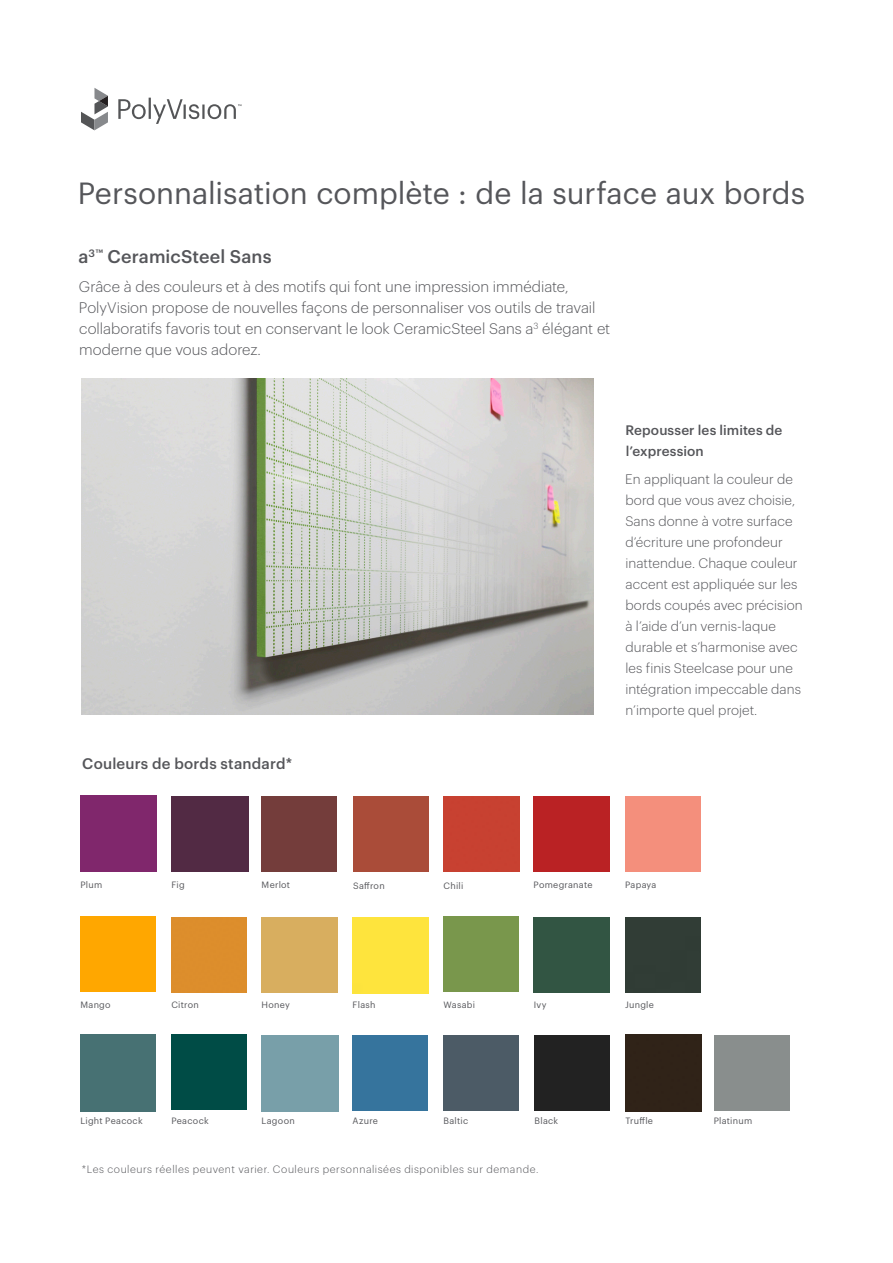
<style>
.page{position:relative;width:893px;height:1263px;background:#fff}
.page>*{position:absolute;margin:0;border:0;box-sizing:border-box;transform-origin:0 0}
.t1{font:30px "Graphik";color:#55565a}
.t2{font:500 18px "Graphik";letter-spacing:.01em;color:#55565a}
.Feature_List_-_Regul{font:300 15px/21px "Graphik";letter-spacing:.005em;color:#55565a}
.t3{font:500 15px "Graphik";letter-spacing:.015em;color:#55565a}
.Feature_List_-_Regul-2{font:300 13.5px/21px "Graphik";letter-spacing:.005em;color:#55565a}
.Subhead{font:500 13.5px/21px "Graphik";letter-spacing:.005em;color:#55565a}
.Illustration_Call_Ou{font:300 10.5px "Graphik";letter-spacing:.055em;color:#55565a}
.H1_Call_Out_-_Dark{font:9px "Graphik";letter-spacing:.03em;color:#55565a}
</style>
<div class="page">
<img style="left:82px;top:378px;width:512px;height:337px">
<svg style="left:81px;top:88px;width:27px;height:42px"></svg>
<svg style="left:118px;top:98px;width:123px;height:26px"></svg>
<div style="left:625px;top:796px;width:75px;height:76px;background:#f48f7c"></div>
<div style="left:80px;top:916px;width:76px;height:76px;background:#ffa700"></div>
<div style="left:262px;top:917px;width:76px;height:75px;background:#d8ae5f"></div>
<div style="left:443px;top:917px;width:76px;height:75px;background:#79974c"></div>
<div style="left:262px;top:796px;width:75px;height:75px;background:#743d3b"></div>
<div style="left:353px;top:796px;width:76px;height:75px;background:#aa4c39"></div>
<div style="left:80px;top:1034px;width:76px;height:78px;background:#477173"></div>
<div style="left:171px;top:1035px;width:76px;height:75px;background:#004c46"></div>
<div style="left:443px;top:1035px;width:76px;height:76px;background:#4c5b66"></div>
<div style="left:171px;top:796px;width:78px;height:76px;background:#522a44"></div>
<div style="left:353px;top:1035px;width:75px;height:76px;background:#36749d"></div>
<div style="left:443px;top:796px;width:76px;height:76px;background:#c84131"></div>
<div style="left:171px;top:917px;width:76px;height:76px;background:#dd8e2c"></div>
<div style="left:353px;top:917px;width:75px;height:76px;background:#fee43d"></div>
<div style="left:80px;top:796px;width:76px;height:75px;background:#80276c"></div>
<div style="left:535px;top:1035px;width:75px;height:76px;background:#222"></div>
<div style="left:714px;top:1035px;width:75px;height:75px;background:#898e8d"></div>
<div style="left:625px;top:1034px;width:76px;height:77px;background:#302318"></div>
<div style="left:625px;top:917px;width:76px;height:76px;background:#313d36"></div>
<div style="left:534px;top:796px;width:75px;height:76px;background:#ba2224"></div>
<div style="left:534px;top:917px;width:75px;height:76px;background:#325543"></div>
<h1 class="t1" style="left:78px;top:171px;width:729px">Personnalisation complète : de la surface aux bords</h1>
<h2 class="t2" style="left:79px;top:243px;width:195px">a<sup>3™</sup> CeramicSteel Sans</h2>
<p class="Feature_List_-_Regul" style="left:79px;top:275px;width:533px">Grâce à des couleurs et à des motifs qui font une impression immédiate, PolyVision propose de nouvelles façons de personnaliser vos outils de travail collaboratifs favoris tout en conservant le look CeramicSteel Sans a<sup>3</sup> élégant et moderne que vous adorez.</p>
<h2 class="t3" style="left:82px;top:752px;width:211px">Couleurs de bords standard*</h2>
<p class="Subhead" style="left:625px;top:418px;width:158px">Repousser les limites de l’expression</p>
<p class="Feature_List_-_Regul-2" style="left:625px;top:467px;width:179px">En appliquant la couleur de bord que vous avez choisie,<br>Sans donne à votre surface d’écriture une profondeur inattendue. Chaque couleur accent est appliquée sur les bords coupés avec précision à l’aide d’un vernis-laque durable et s’harmonise avec les finis Steelcase pour une intégration impeccable dans n’importe quel projet.</p>
<p class="H1_Call_Out_-_Dark" style="left:80px;top:878px;width:23px">Plum</p>
<p class="H1_Call_Out_-_Dark" style="left:171px;top:878px;width:15px">Fig</p>
<p class="H1_Call_Out_-_Dark" style="left:262px;top:878px;width:30px">Merlot</p>
<p class="H1_Call_Out_-_Dark" style="left:353px;top:879px;width:33px">Saffron</p>
<p class="H1_Call_Out_-_Dark" style="left:443px;top:879px;width:21px">Chili</p>
<p class="H1_Call_Out_-_Dark" style="left:534px;top:878px;width:60px">Pomegranate</p>
<p class="H1_Call_Out_-_Dark" style="left:625px;top:878px;width:33px">Papaya</p>
<p class="H1_Call_Out_-_Dark" style="left:80px;top:997px;width:32px">Mango</p>
<p class="H1_Call_Out_-_Dark" style="left:262px;top:997px;width:30px">Honey</p>
<p class="H1_Call_Out_-_Dark" style="left:443px;top:997px;width:33px">Wasabi</p>
<p class="H1_Call_Out_-_Dark" style="left:171px;top:997px;width:29px">Citron</p>
<p class="H1_Call_Out_-_Dark" style="left:353px;top:997px;width:24px">Flash</p>
<p class="H1_Call_Out_-_Dark" style="left:534px;top:997px;width:14px">Ivy</p>
<p class="H1_Call_Out_-_Dark" style="left:625px;top:997px;width:30px">Jungle</p>
<p class="H1_Call_Out_-_Dark" style="left:80px;top:1114px;width:64px">Light Peacock</p>
<p class="H1_Call_Out_-_Dark" style="left:171px;top:1114px;width:39px">Peacock</p>
<p class="H1_Call_Out_-_Dark" style="left:443px;top:1114px;width:26px">Baltic</p>
<p class="H1_Call_Out_-_Dark" style="left:262px;top:1114px;width:35px">Lagoon</p>
<p class="H1_Call_Out_-_Dark" style="left:353px;top:1114px;width:27px">Azure</p>
<p class="H1_Call_Out_-_Dark" style="left:625px;top:1114px;width:29px">Truffle</p>
<p class="H1_Call_Out_-_Dark" style="left:535px;top:1114px;width:25px">Black</p>
<p class="H1_Call_Out_-_Dark" style="left:714px;top:1114px;width:40px">Platinum</p>
<p class="Illustration_Call_Ou" style="left:82px;top:1162px;width:458px">*Les couleurs réelles peuvent varier. Couleurs personnalisées disponibles sur demande.</p>
</div>
